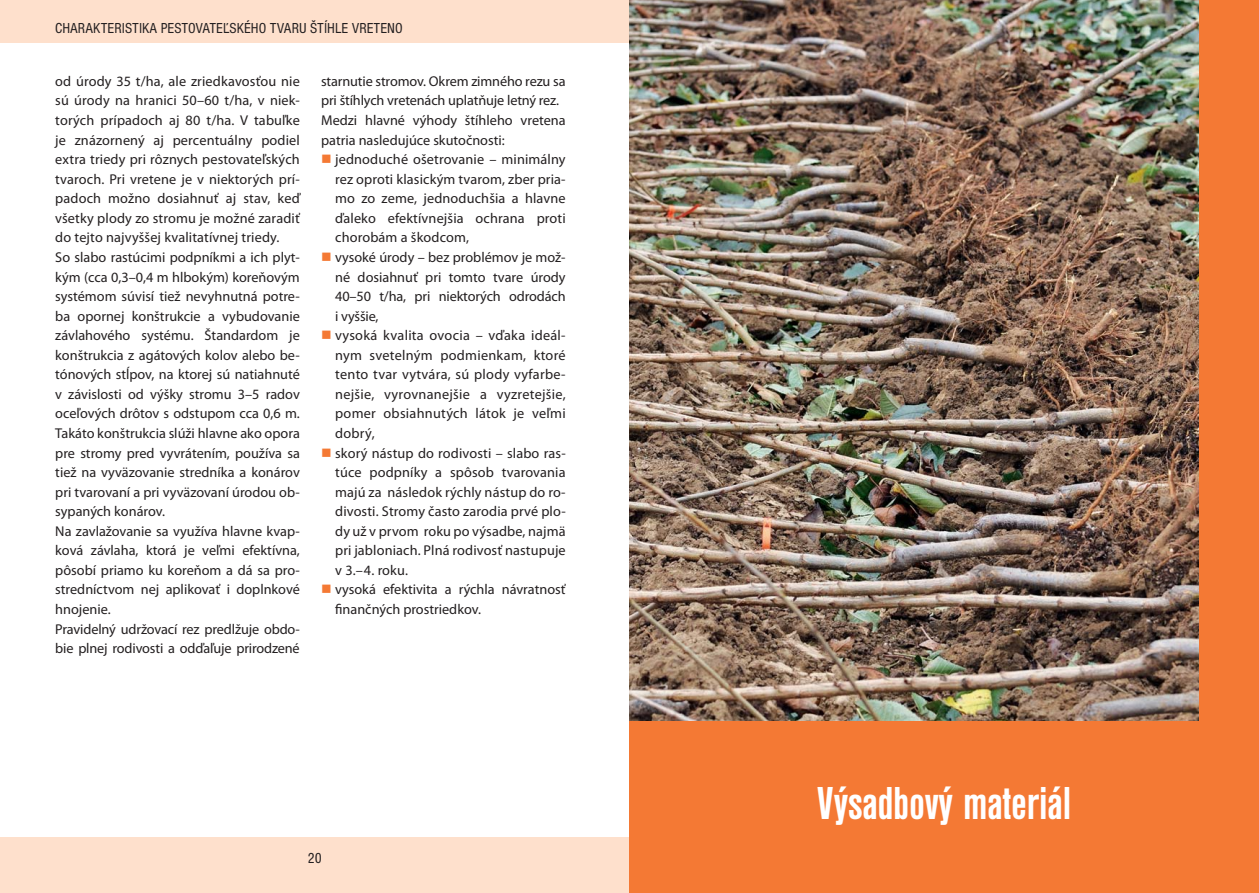
<style>
.page{position:relative;width:1259px;height:893px;background:#fff}
.page>*{position:absolute;margin:0;border:0;box-sizing:border-box;transform-origin:0 0}
.t1{font:700 condensed 48px "Nimbus San DEE";letter-spacing:-.01em;color:#fff}
.t2{font:condensed 15px "Nimbus San DEE";color:#231f20}
.t3{font:14.25px/19.5px "Myriad Pro";color:#231f20;text-align:justify}
.s1{color:#f47934}
</style>
<div class="page">
<div style="left:0;top:0;width:629px;height:43px;background:#fee0cc"></div>
<div style="left:0;top:838px;width:629px;height:55px;background:#fee0cc"></div>
<img style="left:629px;top:0;width:570px;height:722px">
<div style="left:629px;top:722px;width:574px;height:171px;background:#f47934"></div>
<div style="left:1199px;top:0;width:60px;height:893px;background:#f47934"></div>
<p class="t2" style="left:55px;top:22px;width:349px">CHARAKTERISTIKA PESTOVATEĽSKÉHO TVARU ŠTÍHLE VRETENO</p>
<p class="t3" style="left:55px;top:73px;width:246px;text-align:left">od úrody 35 t/ha, ale zriedkavosťou nie sú úrody na hranici 50–60 t/ha, v niek&shy;torých prípadoch aj 80 t/ha. V tabuľke je znázornený aj percentuálny podiel extra triedy pri rôznych pestovateľských tvaroch. Pri vretene je v niektorých prí&shy;padoch možno dosiahnuť aj stav, keď všetky plody zo stromu je možné zaradiť do tejto najvyššej kvalitatívnej triedy.<br>So slabo rastúcimi podpníkmi a ich plyt&shy;kým (cca 0,3–0,4 m hlbokým) koreňovým systémom súvisí tiež nevyhnutná potre&shy;ba opornej konštrukcie a vybudovanie závlahového systému. Štandardom je konštrukcia z agátových kolov alebo be&shy;tónových stĺpov, na ktorej sú natiahnuté v závislosti od výšky stromu 3–5 radov oceľových drôtov s odstupom cca 0,6 m.<br>Takáto konštrukcia slúži hlavne ako opora pre stromy pred vyvrátením, používa sa tiež na vyväzovanie stredníka a konárov pri tvarovaní a pri vyväzovaní úrodou ob&shy;sypaných konárov.<br>Na zavlažovanie sa využíva hlavne kvap&shy;ková závlaha, ktorá je veľmi efektívna, pôsobí priamo ku koreňom a dá sa pro&shy;stredníctvom nej aplikovať i doplnkové hnojenie.<br>Pravidelný udržovací rez predlžuje obdo&shy;bie plnej rodivosti a odďaľuje prirodzené</p>
<p class="t3" style="left:321px;top:73px;width:246px;text-align:left">starnutie stromov. Okrem zimného rezu sa pri štíhlych vretenách uplatňuje letný rez.<br>Medzi hlavné výhody štíhleho vretena patria nasledujúce skutočnosti:</p>
<p class="t3" style="left:335px;top:151px;width:232px;text-indent:-14px"><span class="s1">■</span> jednoduché ošetrovanie – minimálny rez oproti klasickým tvarom, zber pria&shy;mo zo zeme, jednoduchšia a hlavne ďaleko efektívnejšia ochrana proti chorobám a škodcom,</p>
<p class="t3" style="left:335px;top:249px;width:232px;text-indent:-14px"><span class="s1">■</span> vysoké úrody – bez problémov je mož&shy;né dosiahnuť pri tomto tvare úrody 40–50 t/ha, pri niektorých odrodách i vyššie,</p>
<p class="t3" style="left:335px;top:327px;width:232px;text-indent:-14px"><span class="s1">■</span> vysoká kvalita ovocia – vďaka ideál&shy;nym svetelným podmienkam, ktoré tento tvar vytvára, sú plody vyfarbe&shy;nejšie, vyrovnanejšie a vyzretejšie, pomer obsiahnutých látok je veľmi dobrý,</p>
<p class="t3" style="left:335px;top:444px;width:232px;text-indent:-14px"><span class="s1">■</span> skorý nástup do rodivosti – slabo ras&shy;túce podpníky a spôsob tvarovania majú za následok rýchly nástup do ro&shy;divosti. Stromy často zarodia prvé plo&shy;dy už v prvom roku po výsadbe, najmä pri jabloniach. Plná rodivosť nastupuje v 3.– 4. roku.</p>
<p class="t3" style="left:335px;top:581px;width:232px;text-indent:-14px"><span class="s1">■</span> vysoká efektivita a rýchla návratnosť finančných prostriedkov.</p>
<p class="t2" style="left:308px;top:852px;width:15px">20</p>
<h1 class="t1" style="left:817px;top:784px;width:255px">Výsadbový materiál</h1>
</div>
